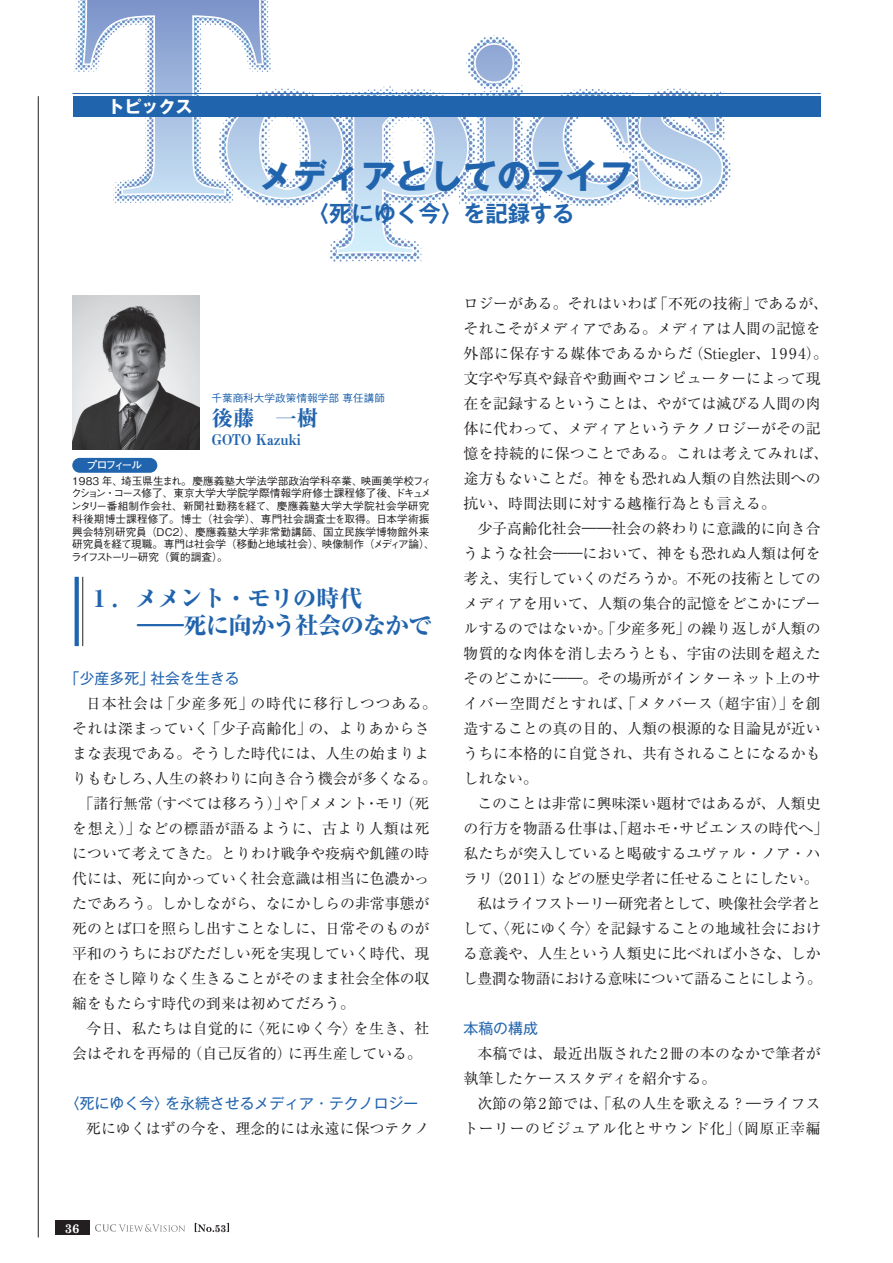
<style>
.page{position:relative;width:893px;height:1263px;background:#fff}
.page>*{position:absolute;margin:0;border:0;box-sizing:border-box;transform-origin:0 0}
.t1{font:700 34.05px "Gothic MB101 Pro";color:#2164ae}
.t2{font:800 23.4px/27.6px "Ryumin Pro";letter-spacing:-.03em;color:#2164ae}
.t3{font:700 22.35px "Gothic MB101 Pro De";color:#2164ae}
.t4{font:21.3px "Midashi Min Pro MA31";color:#2164ae}
.t5{font:700 16.95px "Gothic MB101 Pro";color:#fff}
.t6{font:14.85px/25px "Ryumin Pro";color:#231f20}
.t7{font:14.85px/25px "Ryumin Pro";letter-spacing:.035em;color:#231f20;text-align:right}
.t8{font:14.85px "Gothic MB101 Pr 5";color:#2164ae}
.t9{font:14.85px "Ryumin Pro";letter-spacing:.025em;color:#231f20}
.t10{font:14.85px "Ryumin Pro";letter-spacing:.055em;color:#231f20}
.t11{font:14.85px "Ryumin Pro";letter-spacing:.03em;color:#231f20}
.t12{font:14.85px "Midashi Min Pro MA31";color:#2164ae}
.t13{font:700 12.75px "Century Schoolbook";color:#fff}
.t14{font:500 10.65px/12.8px "Gothic BBB Pro";color:#231f20}
.t15{font:500 10.65px "Gothic BBB Pro";color:#2164ae}
.t16{font:700 10.65px "Futo Go B101 Pro";letter-spacing:-.145em;color:#fff}
.t17{font:700 10.05px "Century Schoolbook";color:#231f20}
</style>
<div class="page">
<img style="left:37px;top:0;width:45px;height:258px">
<img style="left:724px;top:94px;width:45px;height:96px">
<svg style="left:82px;top:0;width:642px;height:255px"></svg>
<svg style="left:195px;top:1223px;width:19px;height:9px"></svg>
<svg style="left:227px;top:1223px;width:2px;height:9px"></svg>
<div style="left:55px;top:1220px;width:34px;height:15px;background:#231f20"></div>
<svg style="left:95px;top:1224px;width:90px;height:8px"></svg>
<div style="left:73px;top:96px;width:747px;height:21px;background:#2164ae"></div>
<hr style="left:72px;top:93px;width:749px;height:1px;background:#2164ae">
<hr style="left:38px;top:96px;width:1px;height:1141px;background:#231f20">
<svg style="left:75px;top:577px;width:4px;height:69px"></svg>
<hr style="left:82px;top:577px;width:1px;height:69px;background:#231f20">
<div style="left:72px;top:458px;width:85px;height:15px;background:#2164ae;border-radius:7px"></div>
<img style="left:72px;top:296px;width:128px;height:153px">
<p class="t5" style="left:108px;top:92px;width:87px">トピックス</p>
<h1 class="t1" style="left:259px;top:148px;width:376px">メディアとしてのライフ</h1>
<h3 class="t3" style="left:307px;top:195px;width:269px">〈死にゆく今〉を記録する</h3>
<p class="t15" style="left:211px;top:389px;width:175px">千葉商科大学政策情報学部 専任講師</p>
<h3 class="t4" style="left:212px;top:401px;width:108px">後藤　一樹</h3>
<p class="t12" style="left:212px;top:428px;width:91px">GOTO Kazuki</p>
<p class="t16" style="left:87px;top:457px;width:57px">プロフィール</p>
<p class="t14" style="left:71px;top:473px;width:365px">1983 年、埼玉県生まれ。慶應義塾大学法学部政治学科卒業、映画美学校フィクション・コース修了、東京大学大学院学際情報学府修士課程修了後、ドキュメンタリー番組制作会社、新聞社勤務を経て、慶應義塾大学大学院社会学研究科後期博士課程修了。博士（社会学）、専門社会調査士を取得。日本学術振興会特別研究員（DC2）、慶應義塾大学非常勤講師、国立民族学博物館外来研究員を経て現職。専門は社会学（移動と地域社会）、映像制作（メディア論）、ライフストーリー研究（質的調査）。</p>
<h2 class="t2" style="left:137px;top:582px;width:296px;text-indent:-49px">１．メメント・モリの時代<br>―死に向かう社会のなかで</h2>
<p class="t8" style="left:65px;top:666px;width:176px">「少産多死」社会を生きる</p>
<p class="t10" style="left:86px;top:692px;width:352px">日本社会は「少産多死」の時代に移行しつつある。</p>
<p class="t9" style="left:72px;top:717px;width:359px">それは深まっていく「少子高齢化」の、よりあからさ</p>
<p class="t6" style="left:72px;top:740px;width:359px">まな表現である。そうした時代には、人生の始まりよ</p>
<p class="t6" style="left:72px;top:765px;width:366px">りもむしろ、人生の終わりに向き合う機会が多くなる。</p>
<p class="t6" style="left:79px;top:790px;width:352px">「諸行無常（すべては移ろう）」や「メメント・モリ（死</p>
<p class="t7" style="left:72px;top:815px;width:359px">を想え）」などの標語が語るように、古より人類は死</p>
<p class="t6" style="left:72px;top:840px;width:359px">について考えてきた。とりわけ戦争や疫病や飢饉の時</p>
<p class="t6" style="left:72px;top:865px;width:359px">代には、死に向かっていく社会意識は相当に色濃かっ</p>
<p class="t6" style="left:72px;top:890px;width:359px">たであろう。しかしながら、なにかしらの非常事態が</p>
<p class="t6" style="left:72px;top:915px;width:359px">死のとば口を照らし出すことなしに、日常そのものが</p>
<p class="t6" style="left:72px;top:940px;width:359px">平和のうちにおびただしい死を実現していく時代、現</p>
<p class="t6" style="left:72px;top:965px;width:359px">在をさし障りなく生きることがそのまま社会全体の収</p>
<p class="t6" style="left:72px;top:990px;width:284px">縮をもたらす時代の到来は初めてだろう。</p>
<p class="t11" style="left:86px;top:1016px;width:345px">今日、私たちは自覚的に〈死にゆく今〉を生き、社</p>
<p class="t6" style="left:72px;top:1040px;width:351px">会はそれを再帰的（自己反省的）に再生産している。</p>
<p class="t8" style="left:65px;top:1091px;width:355px">〈死にゆく今〉を永続させるメディア・テクノロジー</p>
<p class="t6" style="left:86px;top:1115px;width:345px">死にゆくはずの今を、理念的には永遠に保つテクノ</p>
<p class="t6" style="left:463px;top:290px;width:366px">ロジーがある。それはいわば「不死の技術」であるが、それこそがメディアである。メディアは人間の記憶を外部に保存する媒体であるからだ（Stiegler、1994）。文字や写真や録音や動画やコンピューターによって現在を記録するということは、やがては滅びる人間の肉体に代わって、メディアというテクノロジーがその記憶を持続的に保つことである。これは考えてみれば、途方もないことだ。神をも恐れぬ人類の自然法則への抗い、時間法則に対する越権行為とも言える。</p>
<p class="t6" style="left:463px;top:515px;width:359px;text-align:justify;text-indent:14px">少子高齢化社会――社会の終わりに意識的に向き合うような社会――において、神をも恐れぬ人類は何を考え、実行していくのだろうか。不死の技術としてのメディアを用いて、人類の集合的記憶をどこかにプールするのではないか。「少産多死」の繰り返しが人類の物質的な肉体を消し去ろうとも、宇宙の法則を超えたそのどこかに――。その場所がインターネット上のサイバー空間だとすれば、「メタバース（超宇宙）」を創造することの真の目的、人類の根源的な目論見が近いうちに本格的に自覚され、共有されることになるかもしれない。</p>
<p class="t6" style="left:463px;top:790px;width:367px;text-align:center">このことは非常に興味深い題材ではあるが、人類史<br>の行方を物語る仕事は、「超ホモ・サピエンスの時代へ」私たちが突入していると喝破するユヴァル・ノア・ハラリ（2011）などの歴史学者に任せることにしたい。私はライフストーリー研究者として、映像社会学者と<br>して、〈死にゆく今〉を記録することの地域社会における意義や、人生という人類史に比べれば小さな、しかし豊潤な物語における意味について語ることにしよう。</p>
<p class="t8" style="left:463px;top:1016px;width:76px">本稿の構成</p>
<p class="t6" style="left:463px;top:1040px;width:359px;text-indent:14px">本稿では、最近出版された2冊の本のなかで筆者が執筆したケーススタディを紹介する。</p>
<p class="t7" style="left:463px;top:1090px;width:359px">次節の第2節では、「私の人生を歌える？―ライフストーリーのビジュアル化とサウンド化」（岡原正幸編</p>
<p class="t13" style="left:65px;top:1220px;width:16px">36</p>
<p class="t17" style="left:215px;top:1222px;width:13px">53</p>
</div>
